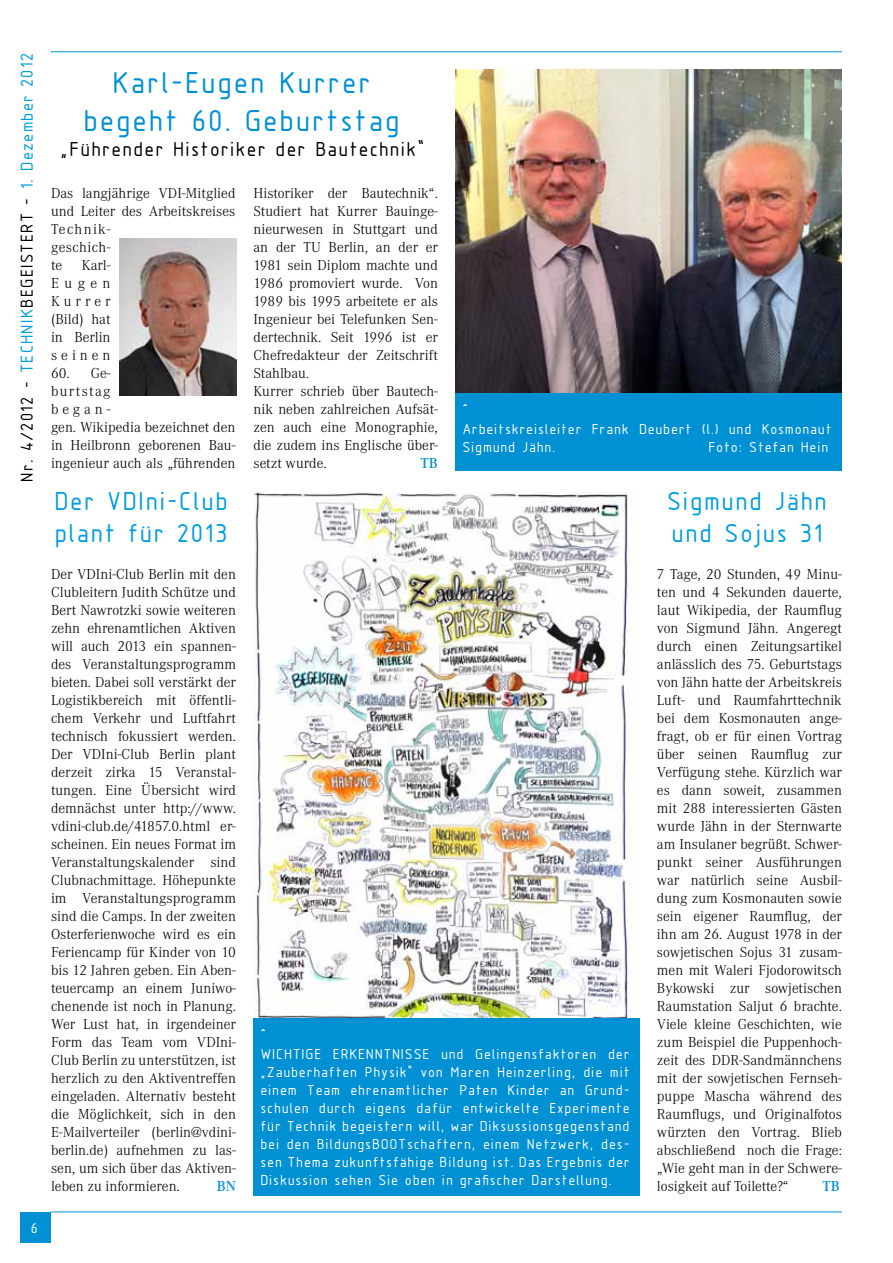
<style>
.page{position:relative;width:893px;height:1263px;background:#fff}
.page>*{position:absolute;margin:0;border:0;box-sizing:border-box;transform-origin:0 0}
.t1{font:31.5px/37.8px "Isonorm 3098 LW20";color:#0090d4;text-align:center}
.t2{font:27px/32.4px "Isonorm 3098 LW20";color:#009ee0}
.t3{font:21px "Isonorm 3098 LW20";color:#000}
.t4{font:18px "Isonorm 3098 LW20";color:#000}
.t5{font:18px "Isonorm 3098 LW20";color:#fff}
.t6{font:300 15px/18px "Corporate A";color:#000;text-align:justify}
.t7{font:15px/18px "Isonorm 3098 LW20";color:#fff}
.t8{font:600 15px "Corporate A";color:#0090d4}
.s1{color:#009fdd}
</style>
<div class="page">
<hr style="left:51px;top:51px;width:791px;height:1px;background:#0090d4">
<hr style="left:51px;top:1211px;width:791px;height:1px;background:#0090d4">
<div style="left:20px;top:1212px;width:31px;height:30px;background:#0090d4"></div>
<img style="left:455px;top:69px;width:387px;height:324px">
<div style="left:455px;top:393px;width:387px;height:78px;background:#0090d4"></div>
<img style="left:253px;top:492px;width:380px;height:526px">
<div style="left:253px;top:1018px;width:387px;height:178px;background:#0090d4"></div>
<img style="left:119px;top:238px;width:117px;height:158px">
<p class="t4" style="left:18px;top:481px;width:431px;rotate:-90deg">Nr. 4/2012 - <span class="s1">TECHNIK</span>BEGEISTERT - <span class="s1">1. Dezember 2012</span></p>
<p class="t7" style="left:32px;top:1219px;width:9px">6</p>
<h1 class="t1" style="left:86px;top:64px;width:319px">Karl-Eugen Kurrer begeht 60. Geburtstag</h1>
<h3 class="t3" style="left:62px;top:139px;width:367px">„Führender Historiker der Bautechnik“</h3>
<p class="t6" style="left:51px;top:185px;width:186px;text-align:left">Das langjährige VDI-Mitglied und Leiter des Arbeitskreises<br>Technik-<br>geschich-<br>te</p>
<p class="t6" style="left:51px;top:257px;width:61px;text-indent:31px">Karl-Eugen Kurrer (Bild) hat in Berlin seinen</p>
<p class="t6" style="left:51px;top:365px;width:186px;text-align:left">60. Ge-<br>burtstag<br>began-<br>gen. Wikipedia bezeichnet den in Heilbronn geborenen Bau&shy;ingenieur auch als „führenden</p>
<h2 class="t2" style="left:56px;top:485px;width:176px">Der VDIni-Club plant für 2013</h2>
<p class="t6" style="left:51px;top:565px;width:186px">Der VDIni-Club Berlin mit den Clubleitern Judith Schütze und Bert Nawrotzki sowie weiteren zehn ehrenamtlichen Aktiven will auch 2013 ein spannen&shy;des Veranstaltungsprogramm bieten. Dabei soll verstärkt der Logistikbereich mit öffentli&shy;chem Verkehr und Luftfahrt technisch fokussiert werden.<br>Der VDIni-Club Berlin plant derzeit zirka 15 Veranstal&shy;tungen. Eine Übersicht wird demnächst unter http://www. vdini-club.de/41857.0.html er&shy;scheinen. Ein neues Format im Veranstaltungskalender sind Clubnachmittage. Höhepunkte im Veranstaltungsprogramm sind die Camps. In der zweiten Osterferienwoche wird es ein Feriencamp für Kinder von 10 bis 12 Jahren geben. Ein Aben&shy;teuercamp an einem Juniwo&shy;chenende ist noch in Planung.<br>Wer Lust hat, in irgendeiner Form das Team vom VDIni-Club Berlin zu unterstützen, ist herzlich zu den Aktiventreffen eingeladen. Alternativ besteht die Möglichkeit, sich in den E-Mailverteiler (berlin@vdini&shy;berlin.de) aufnehmen zu las&shy;sen, um sich über das Aktiven&shy;leben zu informieren.</p>
<p class="t8" style="left:217px;top:1177px;width:21px">BN</p>
<p class="t6" style="left:253px;top:185px;width:186px;text-align:left">Historiker der Bautechnik“.<br>Studiert hat Kurrer Bauinge&shy;nieurwesen in Stuttgart und an der TU Berlin, an der er<br>1981 sein Diplom machte und<br>1986 promoviert wurde. Von<br>1989 bis 1995 arbeitete er als<br>Ingenieur bei Telefunken Sen&shy;dertechnik. Seit 1996 ist er<br>Chefredakteur der Zeitschrift<br>Stahlbau.<br>Kurrer schrieb über Bautech&shy;nik neben zahlreichen Aufsät&shy;zen auch eine Monographie, die zudem ins Englische über&shy;setzt wurde.</p>
<p class="t5" style="left:463px;top:401px;width:7px">^</p>
<p class="t7" style="left:463px;top:420px;width:371px">Arbeitskreisleiter Frank Deubert (l.) und Kosmonaut<br>Sigmund Jähn.</p>
<p class="t7" style="left:709px;top:438px;width:122px">Foto: Stefan Hein</p>
<h2 class="t2" style="left:669px;top:485px;width:163px">Sigmund Jähn und Sojus 31</h2>
<p class="t6" style="left:657px;top:565px;width:186px">7 Tage, 20 Stunden, 49 Minu&shy;ten und 4 Sekunden dauerte, laut Wikipedia, der Raumflug von Sigmund Jähn. Angeregt durch einen Zeitungsartikel anlässlich des 75. Geburtstags von Jähn hatte der Arbeitskreis Luft- und Raumfahrttechnik bei dem Kosmonauten ange&shy;fragt, ob er für einen Vortrag über seinen Raumflug zur Verfügung stehe. Kürzlich war es dann soweit, zusammen mit 288 interessierten Gästen wurde Jähn in der Sternwarte am Insulaner begrüßt. Schwer&shy;punkt seiner Ausführungen war natürlich seine Ausbil&shy;dung zum Kosmonauten sowie sein eigener Raumflug, der ihn am 26. August 1978 in der sowjetischen Sojus 31 zusam&shy;men mit Waleri Fjodorowitsch Bykowski zur sowjetischen Raumstation Saljut 6 brachte.<br>Viele kleine Geschichten, wie zum Beispiel die Puppenhoch&shy;zeit des DDR-Sandmännchens mit der sowjetischen Fernseh&shy;puppe Mascha während des Raumflugs, und Originalfotos würzten den Vortrag. Blieb abschließend noch die Frage: „Wie geht man in der Schwere&shy;losigkeit auf Toilette?“</p>
<p class="t8" style="left:421px;top:455px;width:19px">TB</p>
<p class="t5" style="left:261px;top:1026px;width:7px">^</p>
<p class="t7" style="left:261px;top:1045px;width:371px;text-align:justify">WICHTIGE ERKENNTNISSE und Gelingensfaktoren der „Zauberhaften Physik“ von Maren Heinzerling, die mit einem Team ehrenamtlicher Paten Kinder an Grund&shy;schulen durch eigens dafür entwickelte Experimente für Technik begeistern will, war Diksussionsgegenstand bei den BildungsBOOTschaftern, einem Netzwerk, des&shy;sen Thema zukunftsfähige Bildung ist. Das Ergebnis der Diskussion sehen Sie oben in grafischer Darstellung.</p>
<p class="t8" style="left:822px;top:1177px;width:19px">TB</p>
</div>
